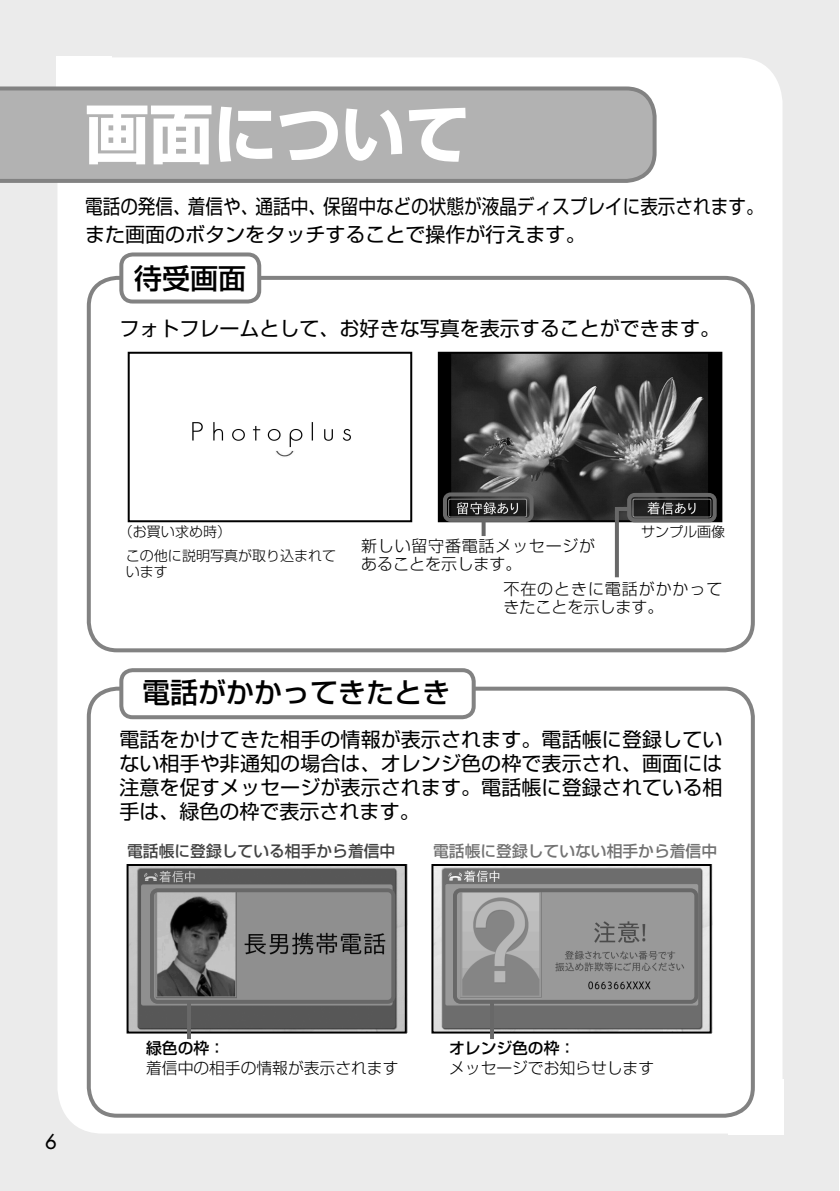
<style>
.page{position:relative;width:840px;height:1191px;background:#fff}
.page>*{position:absolute;margin:0;border:0;box-sizing:border-box;transform-origin:0 0}
.t1{font:64px "Shin Go Pro Bold 90 pv RKSJ H";color:#fff}
.t2{font:28px "Shin Go Pro Medium 90 pv RKSJ H";color:#000}
.t3{font:20px/24px "Shin Go Pro Regular 90 pv RKSJ H";color:#000;text-align:justify}
.t4{font:20px/28px "Shin Go Pro Regular 90 pv RKSJ H";color:#000;scale:.88 1}
.t5{font:20px "Futura";color:#000}
.t6{font:16px/18px "Shin Go Pro Light 90 pv RKSJ H";letter-spacing:.045em;color:#000}
.t7{font:15.8px "Shin Go Pro Light 90 pv RKSJ H";color:#000}
.t8{font:15.8px "Shin Go Pro Medium 90 pv RKSJ H";color:#737373}
.t9{font:15.8px "Shin Go Pro Medium 90 pv RKSJ H";color:#434343}
.t10{font:15.8px "Shin Go Pro Medium 90 pv RKSJ H";color:#000}
.t11{font:14px/24px "Shin Go Pro Light 90 pv RKSJ H";color:#000}
</style>
<div class="page">
<div style="left:0;top:0;width:838px;height:1191px;background:#ebebeb"></div>
<div style="left:57px;top:57px;width:725px;height:1076px;background:#fff;border-radius:45px"></div>
<div style="left:57px;top:57px;width:55px;height:55px;background:#fff"></div>
<div style="left:727px;top:1079px;width:55px;height:55px;background:#fff"></div>
<svg style="left:0;top:86px;width:656px;height:97px"></svg>
<svg style="left:127px;top:351px;width:596px;height:172px"></svg>
<div style="left:442px;top:492px;width:91px;height:30px;border:4px solid #686868;border-radius:6px"></div>
<svg style="left:481px;top:520px;width:4px;height:16px"></svg>
<div style="left:626px;top:493px;width:90px;height:29px;border:4px solid #686868;border-radius:6px"></div>
<svg style="left:612px;top:505px;width:19px;height:73px"></svg>
<div style="left:87px;top:276px;width:667px;height:376px;border:4px solid #828282;border-radius:28px"></div>
<div style="left:121px;top:254px;width:138px;height:47px;background:#fff;border-radius:11px"></div>
<div style="left:119px;top:252px;width:142px;height:51px;border:4px solid #828282;border-radius:11px"></div>
<img style="left:434px;top:864px;width:278px;height:169px">
<img style="left:129px;top:865px;width:278px;height:167px">
<div style="left:126px;top:864px;width:280px;height:169px;border:2px solid #000"></div>
<div style="left:150px;top:888px;width:245px;height:115px;border:4px solid #686868;border-radius:6px"></div>
<hr style="left:187px;top:1002px;width:4px;height:37px;background:#686868">
<div style="left:452px;top:888px;width:246px;height:115px;border:4px solid #686868;border-radius:6px"></div>
<div style="left:431px;top:864px;width:280px;height:169px;border:2px solid #000"></div>
<hr style="left:489px;top:1002px;width:4px;height:37px;background:#686868">
<div style="left:87px;top:686px;width:667px;height:431px;border:4px solid #828282;border-radius:28px"></div>
<div style="left:121px;top:670px;width:352px;height:47px;background:#fff;border-radius:11px"></div>
<div style="left:119px;top:668px;width:356px;height:51px;border:4px solid #828282;border-radius:11px"></div>
<h1 class="t1" style="left:85px;top:110px;width:385px">画面について</h1>
<p class="t4" style="left:85px;top:195px;width:772px">電話の発信、着信や、通話中、保留中などの状態が液晶ディスプレイに表示されます。また画面のボタンをタッチすることで操作が行えます。</p>
<h2 class="t2" style="left:134px;top:267px;width:113px">待受画面</h2>
<p class="t3" style="left:119px;top:319px;width:601px">フォトフレームとして、お好きな写真を表示することができます。</p>
<p class="t11" style="left:126px;top:522px;width:211px;text-indent:-7px">（お買い求め時）<br>この他に説明写真が取り込まれて</p>
<p class="t11" style="left:126px;top:562px;width:43px">います</p>
<p class="t6" style="left:361px;top:539px;width:235px">新しい留守番電話メッセージがあることを示します。</p>
<p class="t11" style="left:640px;top:522px;width:85px">サンプル画像</p>
<p class="t6" style="left:503px;top:582px;width:220px">不在のときに電話がかかってきたことを示します。</p>
<h2 class="t2" style="left:142px;top:681px;width:309px">電話がかかってきたとき</h2>
<p class="t3" style="left:119px;top:730px;width:604px">電話をかけてきた相手の情報が表示されます。電話帳に登録していない相手や非通知の場合は、オレンジ色の枠で表示され、画面には注意を促すメッセージが表示されます。電話帳に登録されている相手は、緑色の枠で表示されます。</p>
<p class="t9" style="left:127px;top:845px;width:269px">電話帳に登録している相手から着信中</p>
<p class="t8" style="left:433px;top:845px;width:285px">電話帳に登録していない相手から着信中</p>
<p class="t5" style="left:45px;top:1131px;width:13px">6</p>
<p class="t10" style="left:146px;top:1042px;width:80px">緑色の枠：</p>
<p class="t7" style="left:146px;top:1062px;width:254px">着信中の相手の情報が表示されます</p>
<p class="t10" style="left:449px;top:1042px;width:128px">オレンジ色の枠：</p>
<p class="t7" style="left:449px;top:1062px;width:206px">メッセージでお知らせします</p>
</div>
